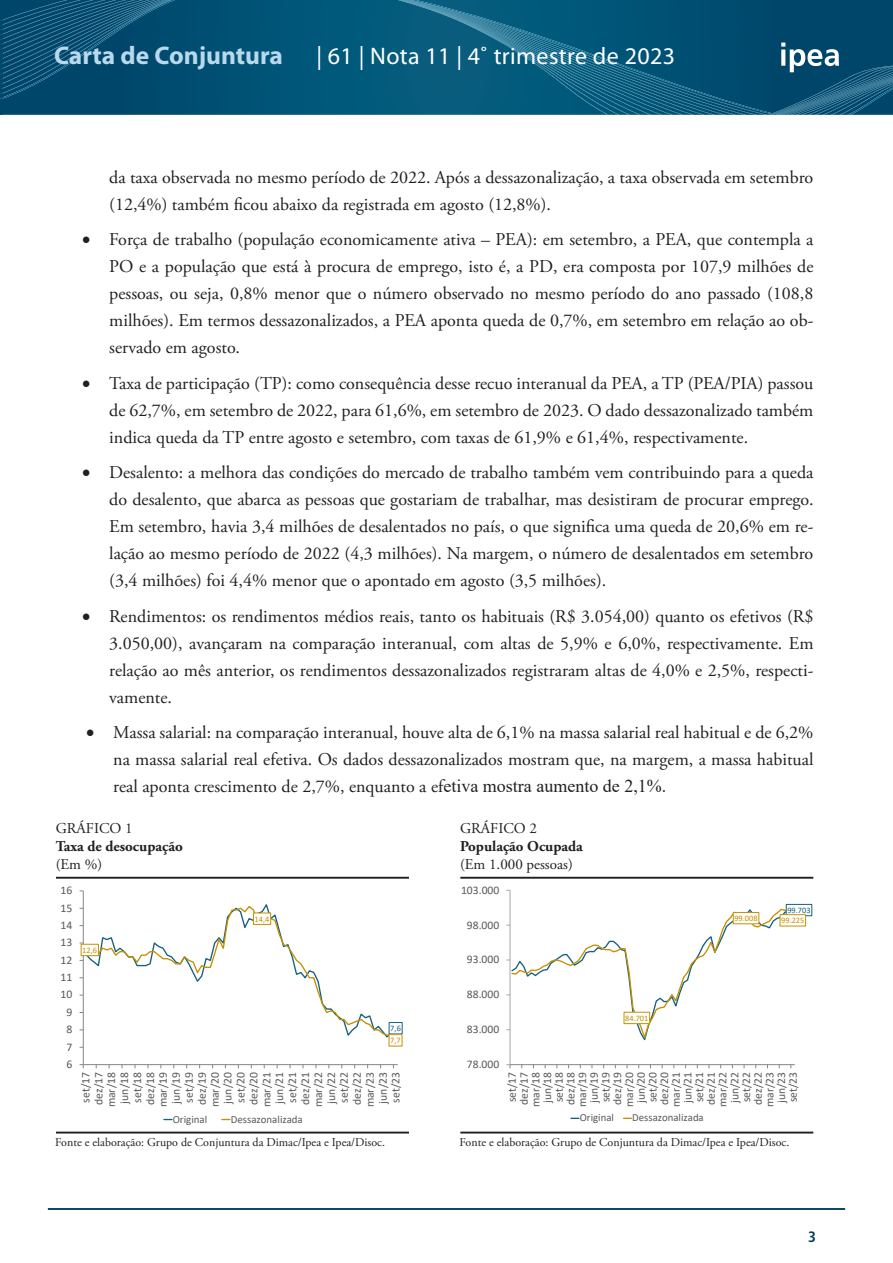
<style>
.page{position:relative;width:893px;height:1263px;background:#fff}
.page>*{position:absolute;margin:0;border:0;box-sizing:border-box;transform-origin:0 0}
.t1{font:700 25.5px "Myriad Pro";color:#b9d9ed}
.t2{font:24px "Myriad Pro";letter-spacing:.015em;color:#fff}
.t3{font:18px/27px "Adobe Garamond Pro";color:#231f20;text-align:justify}
.t4{font:15px "Adobe Garamond Pro";color:#231f20}
.t5{font:700 15px "Adobe Garamond Pro";color:#231f20}
.t6{font:700 condensed 15px "Frutiger LT Pro";color:#013d59}
.t7{font:12px "Adobe Garamond Pro";color:#231f20}
.t8{font:11.7px/12.9px "Calibri";color:#595959;text-align:center}
.t9{font:11.55px/11.7px "Calibri";color:#595959;text-align:center}
.t10{font:10.8px "Calibri";color:#595959}
.t11{font:8.4px "Calibri";color:#c59000}
.t12{font:8.4px "Calibri";color:#176180}
.t13{font:8.25px "Calibri";color:#c59000}
.t14{font:8.25px "Calibri";color:#176180}
.s1{font-family:"Times New Roman"}
</style>
<div class="page">
<hr style="left:48px;top:1208px;width:797px;height:2px;background:#013d59">
<div style="left:175px;top:0;width:223px;height:115px;background:#005578"></div>
<svg style="left:0;top:0;width:175px;height:115px;background:#084e72"></svg>
<svg style="left:398px;top:0;width:495px;height:115px;background:#0c597b"></svg>
<hr style="left:56px;top:1131px;width:353px;height:2px;background:#231f20">
<hr style="left:56px;top:877px;width:353px;height:2px;background:#231f20">
<hr style="left:83px;top:891px;width:1px;height:173px;background:#868686">
<hr style="left:83px;top:1064px;width:315px;height:1px;background:#868686">
<svg style="left:80px;top:1064px;width:4px;height:4px"></svg>
<svg style="left:80px;top:901px;width:309px;height:138px"></svg>
<div style="left:389px;top:1022px;width:13px;height:12px;background:#fff;border:1px solid #176180"></div>
<div style="left:81px;top:944px;width:18px;height:12px;background:#fff;border:1px solid #c59000"></div>
<div style="left:253px;top:913px;width:18px;height:11px;background:#fff;border:1px solid #c59000"></div>
<div style="left:389px;top:1034px;width:13px;height:12px;border:1px solid #c59000"></div>
<hr style="left:460px;top:1131px;width:353px;height:2px;background:#231f20">
<hr style="left:460px;top:877px;width:353px;height:2px;background:#231f20">
<hr style="left:510px;top:890px;width:1px;height:175px;background:#a6a6a6">
<hr style="left:510px;top:1064px;width:285px;height:1px;background:#868686">
<svg style="left:506px;top:1064px;width:5px;height:4px"></svg>
<svg style="left:506px;top:908px;width:289px;height:135px"></svg>
<div style="left:786px;top:904px;width:26px;height:12px;background:#fff"></div>
<div style="left:786px;top:904px;width:26px;height:12px;border:1px solid #176180"></div>
<div style="left:624px;top:1012px;width:26px;height:11px;background:#fff"></div>
<div style="left:624px;top:1012px;width:26px;height:12px;border:1px solid #c59000"></div>
<div style="left:733px;top:912px;width:26px;height:12px;background:#fff"></div>
<div style="left:733px;top:912px;width:26px;height:12px;border:1px solid #c59000"></div>
<div style="left:780px;top:914px;width:26px;height:12px;background:#fff;border:1px solid #c59000"></div>
<h1 class="t1" style="left:54px;top:39px;width:230px">Carta de Conjuntura</h1>
<h2 class="t2" style="left:316px;top:41px;width:360px">| 61 | Nota 11 | 4˚ trimestre de 2023</h2>
<p class="t3" style="left:109px;top:164px;width:706px">da taxa observada no mesmo período de 2022. Após a dessazonalização, a taxa observada em setembro (12,4%) também ficou abaixo da registrada em agosto (12,8%).</p>
<p class="t3" style="left:109px;top:227px;width:706px;text-indent:-27px">• Força de trabalho (população economicamente ativa – PEA): em setembro, a PEA, que contempla a PO e a população que está à procura de emprego, isto é, a PD, era composta por 107,9 milhões de pessoas, ou seja, 0,8% menor que o número observado no mesmo período do ano passado (108,8 milhões). Em termos dessazonalizados, a PEA aponta queda de 0,7%, em setembro em relação ao ob&shy;servado em agosto.</p>
<p class="t3" style="left:109px;top:370px;width:706px;text-indent:-27px">• Taxa de participação (TP): como consequência desse recuo interanual da PEA, a TP (PEA/PIA) passou de 62,7%, em setembro de 2022, para 61,6%, em setembro de 2023. O dado dessazonalizado também indica queda da TP entre agosto e setembro, com taxas de 61,9% e 61,4%, respectivamente.</p>
<p class="t3" style="left:109px;top:460px;width:706px;text-indent:-27px">• Desalento: a melhora das condições do mercado de trabalho também vem contribuindo para a queda do desalento, que abarca as pessoas que gostariam de trabalhar, mas desistiram de procurar emprego.<br>Em setembro, havia 3,4 milhões de desalentados no país, o que significa uma queda de 20,6% em re&shy;lação ao mesmo período de 2022 (4,3 milhões). Na margem, o número de desalentados em setembro (3,4 milhões) foi 4,4% menor que o apontado em agosto (3,5 milhões).</p>
<p class="t3" style="left:109px;top:603px;width:706px;text-indent:-27px">• Rendimentos: os rendimentos médios reais, tanto os habituais (R$ 3.054,00) quanto os efetivos (R$ 3.050,00), avançaram na comparação interanual, com altas de 5,9% e 6,0%, respectivamente. Em relação ao mês anterior, os rendimentos dessazonalizados registraram altas de 4,0% e 2,5%, respecti&shy;vamente.</p>
<p class="t3" style="left:113px;top:720px;width:702px;text-indent:-27px">• Massa salarial: na comparação interanual, houve alta de 6,1% na massa salarial real habitual e de 6,2% na massa salarial real efetiva. Os dados dessazonalizados mostram que, na margem, a massa habitual real aponta crescimento de 2,7%, enquanto a ef<span class="s1">etiva mostra aumento de 2,1%.</span></p>
<p class="t4" style="left:56px;top:819px;width:78px">GRÁFICO 1</p>
<p class="t5" style="left:56px;top:837px;width:129px">Taxa de desocupação</p>
<p class="t4" style="left:56px;top:855px;width:48px">(Em %)</p>
<p class="t4" style="left:460px;top:819px;width:78px">GRÁFICO 2</p>
<p class="t5" style="left:460px;top:837px;width:124px">População Ocupada</p>
<p class="t4" style="left:460px;top:855px;width:114px">(Em 1.000 pessoas)</p>
<p class="t8" style="left:61px;top:884px;width:13px">16</p>
<p class="t8" style="left:61px;top:901px;width:13px">15</p>
<p class="t8" style="left:61px;top:918px;width:13px">14</p>
<p class="t8" style="left:61px;top:936px;width:13px">13</p>
<p class="t8" style="left:61px;top:953px;width:13px">12</p>
<p class="t8" style="left:61px;top:970px;width:13px">11</p>
<p class="t8" style="left:61px;top:988px;width:13px">10</p>
<p class="t8" style="left:67px;top:1005px;width:7px">9</p>
<p class="t8" style="left:67px;top:1022px;width:7px">8</p>
<p class="t8" style="left:67px;top:1040px;width:7px">7</p>
<p class="t8" style="left:67px;top:1057px;width:7px">6</p>
<p class="t11" style="left:82px;top:944px;width:16px">12,6</p>
<p class="t11" style="left:255px;top:913px;width:16px">14,4</p>
<p class="t12" style="left:390px;top:1022px;width:12px">7,6</p>
<p class="t11" style="left:390px;top:1034px;width:12px">7,7</p>
<p class="t8" style="left:79px;top:1107px;width:37px;rotate:-90deg">set/17 dez/17 mar/18 jun/18 set/18 dez/18 mar/19 jun/19 set/19 dez/19 mar/20 jun/20 set/20 dez/20 mar/21 jun/21 set/21 dez/21 mar/22 jun/22 set/22 dez/22 mar/23 jun/23 set/23</p>
<p class="t10" style="left:173px;top:1111px;width:36px">Original</p>
<p class="t10" style="left:231px;top:1111px;width:74px">Dessazonalizada</p>
<p class="t7" style="left:55px;top:1135px;width:331px">Fonte e elaboração: Grupo de Conjuntura da Dimac/Ipea e Ipea/Disoc.</p>
<p class="t9" style="left:461px;top:884px;width:40px">103.000</p>
<p class="t9" style="left:467px;top:918px;width:34px">98.000</p>
<p class="t9" style="left:467px;top:953px;width:34px">93.000</p>
<p class="t9" style="left:467px;top:988px;width:34px">88.000</p>
<p class="t9" style="left:467px;top:1023px;width:34px">83.000</p>
<p class="t13" style="left:625px;top:1012px;width:25px">84.701</p>
<p class="t14" style="left:787px;top:904px;width:25px">99.703</p>
<p class="t13" style="left:734px;top:912px;width:25px">99.008</p>
<p class="t13" style="left:781px;top:915px;width:25px">99.225</p>
<p class="t9" style="left:467px;top:1058px;width:34px">78.000</p>
<p class="t9" style="left:506px;top:1107px;width:37px;rotate:-90deg">set/17 dez/17 mar/18 jun/18 set/18 dez/18 mar/19 jun/19 set/19 dez/19 mar/20 jun/20 set/20 dez/20 mar/21 jun/21 set/21 dez/21 mar/22 jun/22 set/22 dez/22 mar/23 jun/23 set/23</p>
<p class="t10" style="left:580px;top:1110px;width:36px">Original</p>
<p class="t10" style="left:632px;top:1110px;width:73px">Dessazonalizada</p>
<p class="t7" style="left:459px;top:1135px;width:331px">Fonte e elaboração: Grupo de Conjuntura da Dimac/Ipea e Ipea/Disoc.</p>
<p class="t6" style="left:808px;top:1228px;width:9px">3</p>
</div>
